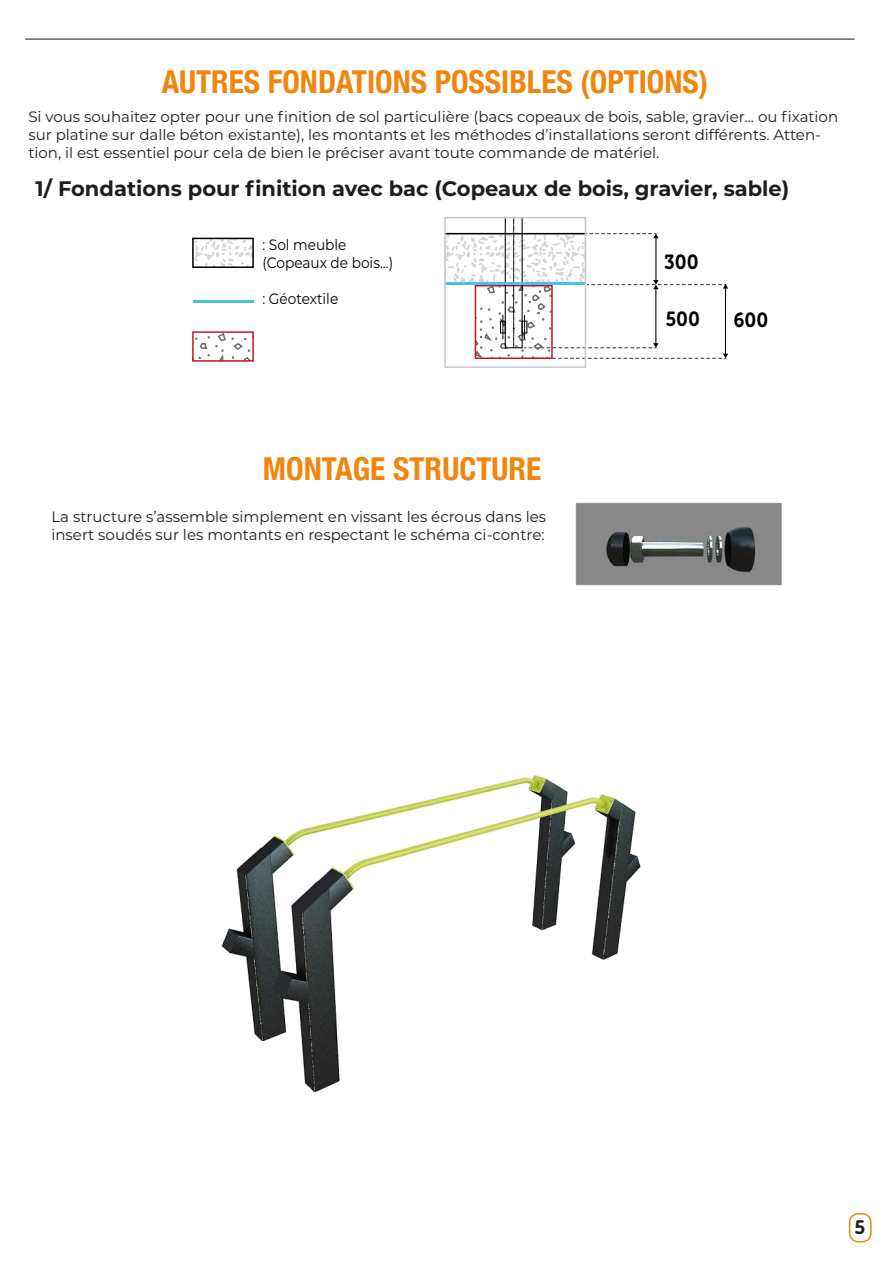
<style>
.page{position:relative;width:893px;height:1263px;background:#fff}
.page>*{position:absolute;margin:0;border:0;box-sizing:border-box;transform-origin:0 0}
.t1{font:700 condensed 31.5px "Helvetica Neue";color:#f1860e}
.t2{font:700 22.05px "Clone Rounded";color:#000;scale:.91 1}
.t3{font:700 21px "Montserrat";color:#1d1d1b}
.t4{font:700 21px "Clone Rounded";color:#1d1d1b}
.t5{font:15px/18px "Montserrat";color:#1d1d1b}
.t6{font:15px/18px "Montserrat";color:#000;scale:.91 1}
</style>
<div class="page">
<img style="left:221px;top:775px;width:420px;height:318px">
<div style="left:849px;top:1213px;width:23px;height:29px;border:2px solid #f1860e;border-radius:9px"></div>
<svg style="left:192px;top:331px;width:62px;height:31px"></svg>
<svg style="left:192px;top:238px;width:62px;height:30px"></svg>
<hr style="left:725px;top:288px;width:1px;height:66px;background:#000">
<svg style="left:553px;top:354px;width:175px;height:5px"></svg>
<svg style="left:475px;top:348px;width:78px;height:11px"></svg>
<svg style="left:447px;top:220px;width:281px;height:128px"></svg>
<hr style="left:445px;top:233px;width:140px;height:1px;background:#000">
<hr style="left:445px;top:283px;width:140px;height:2px;background:#45c1ed">
<hr style="left:193px;top:300px;width:60px;height:2px;background:#45c1ed">
<div style="left:444px;top:217px;width:142px;height:151px;border:2px solid #cac9c9"></div>
<hr style="left:25px;top:38px;width:829px;height:2px;background:#676767">
<img style="left:575px;top:502px;width:207px;height:84px">
<h1 class="t1" style="left:162px;top:55px;width:548px">AUTRES FONDATIONS POSSIBLES (OPTIONS)</h1>
<p class="t5" style="left:28px;top:107px;width:811px">Si vous souhaitez opter pour une finition de sol particulière (bacs copeaux de bois, sable, gravier... ou fixation sur platine sur dalle béton existante), les montants et les méthodes d’installations seront différents. Atten&shy;tion, il est essentiel pour cela de bien le préciser avant toute commande de matériel.</p>
<h3 class="t3" style="left:36px;top:174px;width:755px">1/ Fondations pour finition avec bac (Copeaux de bois, gravier, sable)</h3>
<p class="t6" style="left:262px;top:235px;width:145px">: Sol meuble (Copeaux de bois...)</p>
<p class="t6" style="left:262px;top:289px;width:85px">: Géotextile</p>
<h1 class="t1" style="left:263px;top:443px;width:280px">MONTAGE STRUCTURE</h1>
<p class="t5" style="left:51px;top:507px;width:496px">La structure s’assemble simplement en vissant les écrous dans les insert soudés sur les montants en respectant le schéma ci-contre:</p>
<h2 class="t2" style="left:664px;top:243px;width:39px">300</h2>
<h2 class="t2" style="left:666px;top:300px;width:39px">500</h2>
<h2 class="t2" style="left:733px;top:302px;width:40px">600</h2>
<h3 class="t4" style="left:854px;top:1210px;width:12px">5</h3>
</div>
